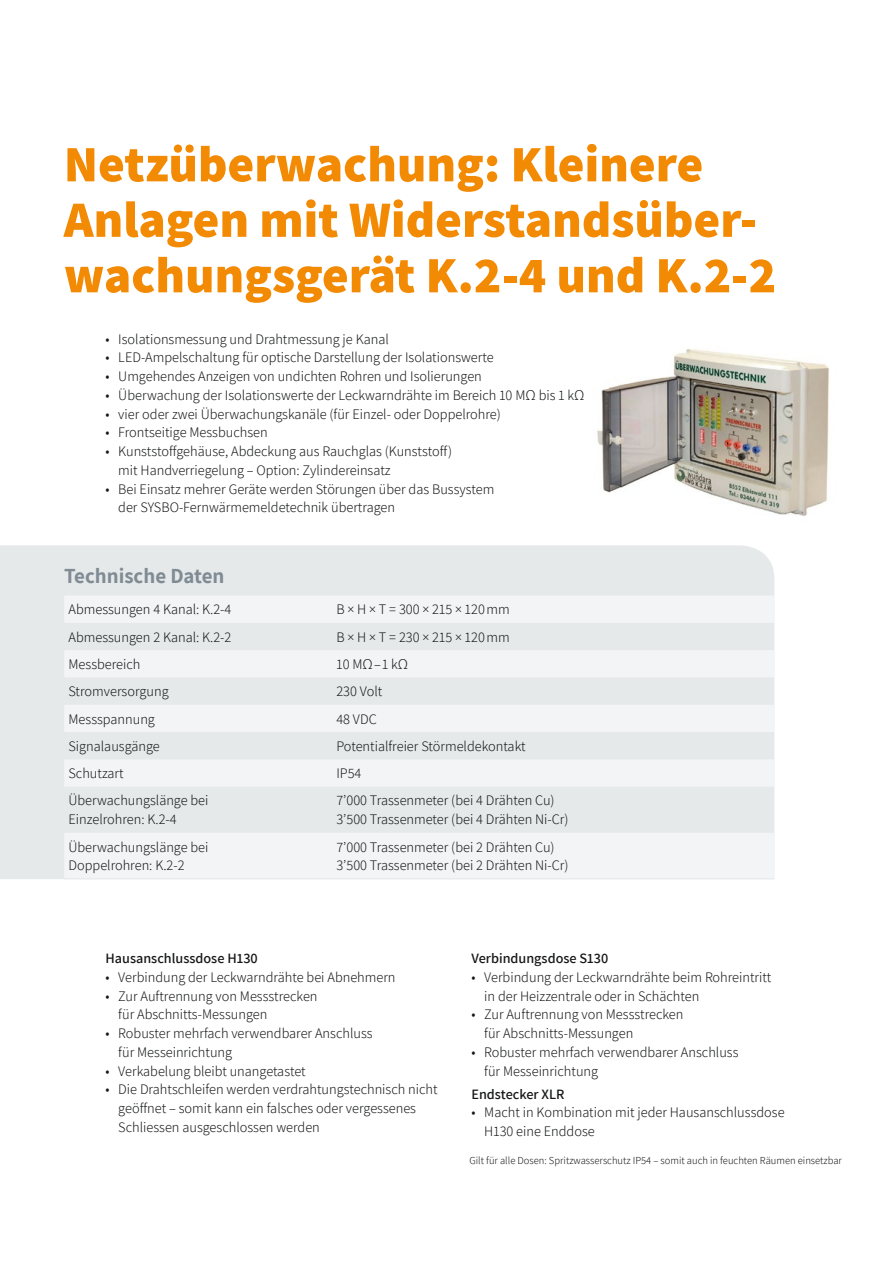
<style>
.page{position:relative;width:893px;height:1263px;background:#fff}
.page>*{position:absolute;margin:0;border:0;box-sizing:border-box;transform-origin:0 0}
.t1{font:800 51px/55.5px "Assistant";color:#f38a03}
.t2{font:700 21px "Assistant";color:#808b94}
.t3{font:300 14.25px/18.8px "Assistant";color:#151616}
.t4{font:600 14.25px "Assistant";color:#151616}
.t5{font:300 10.5px "Assistant";color:#151616}
.s1{font-family:"Helvetica"}
</style>
<div class="page">
<div style="left:0;top:545px;width:774px;height:334px;background:#e5e9ea"></div>
<img style="left:597px;top:349px;width:232px;height:167px">
<svg style="left:64px;top:595px;width:710px;height:283px;fill:#f3f4f6"></svg>
<hr style="left:64px;top:878px;width:268px;height:1px;background:#e5e9ea">
<hr style="left:332px;top:878px;width:442px;height:1px;background:#e5e9ea">
<h1 class="t1" style="left:64px;top:135px;width:714px">Netzüberwachung: Kleinere<br>Anlagen mit Widerstandsüber&shy;wachungsgerät K.2-4 und K.2-2</h1>
<p class="t3" style="left:106px;top:329px;width:285px">• Isolationsmessung und Drahtmessung je Kanal</p>
<p class="t3" style="left:106px;top:347px;width:390px">• LED-Ampelschaltung für optische Darstellung der Isolationswerte</p>
<p class="t3" style="left:106px;top:366px;width:378px">• Umgehendes Anzeigen von undichten Rohren und Isolierungen</p>
<p class="t3" style="left:106px;top:385px;width:480px">• Überwachung der Isolationswerte der Leckwarndrähte im Bereich 10 M<span class="s1">Ω</span> bis 1 k<span class="s1">Ω</span></p>
<p class="t3" style="left:106px;top:404px;width:397px">• vier oder zwei Überwachungskanäle (für Einzel- oder Doppelrohre)</p>
<p class="t3" style="left:106px;top:422px;width:164px">• Frontseitige Messbuchsen</p>
<p class="t3" style="left:118px;top:441px;width:335px;text-indent:-13px">• Kunststoffgehäuse, Abdeckung aus Rauchglas (Kunststoff) mit Handverriegelung – Option: Zylindereinsatz</p>
<p class="t3" style="left:118px;top:479px;width:378px;text-indent:-13px">• Bei Einsatz mehrer Geräte werden Störungen über das Bussystem der SYSBO-Fernwärmemeldetechnik übertragen</p>
<h2 class="t2" style="left:64px;top:561px;width:162px">Technische Daten</h2>
<p class="t3" style="left:69px;top:599px;width:164px">Abmessungen 4 Kanal: K.2-4</p>
<p class="t3" style="left:336px;top:599px;width:175px">B × H × T = 300 × 215 × 120mm</p>
<p class="t3" style="left:69px;top:627px;width:164px">Abmessungen 2 Kanal: K.2-2</p>
<p class="t3" style="left:336px;top:627px;width:175px">B × H × T = 230 × 215 × 120mm</p>
<p class="t3" style="left:69px;top:654px;width:73px">Messbereich</p>
<p class="t3" style="left:336px;top:654px;width:73px">10 M<span class="s1">Ω</span> – 1 k<span class="s1">Ω</span></p>
<p class="t3" style="left:69px;top:681px;width:102px">Stromversorgung</p>
<p class="t3" style="left:336px;top:681px;width:47px">230 Volt</p>
<p class="t3" style="left:69px;top:709px;width:88px">Messspannung</p>
<p class="t3" style="left:336px;top:709px;width:42px">48 VDC</p>
<p class="t3" style="left:69px;top:736px;width:93px">Signalausgänge</p>
<p class="t3" style="left:336px;top:736px;width:191px">Potentialfreier Störmeldekontakt</p>
<p class="t3" style="left:69px;top:763px;width:57px">Schutzart</p>
<p class="t3" style="left:336px;top:763px;width:27px">IP54</p>
<p class="t3" style="left:69px;top:791px;width:142px">Überwachungslänge bei<br>Einzelrohren: K.2-4</p>
<p class="t3" style="left:336px;top:791px;width:234px">7’000 Trassenmeter (bei 4 Drähten Cu)<br>3’500 Trassenmeter (bei 4 Drähten Ni-Cr)</p>
<p class="t3" style="left:69px;top:837px;width:142px">Überwachungslänge bei<br>Doppelrohren: K.2-2</p>
<p class="t3" style="left:336px;top:837px;width:234px">7’000 Trassenmeter (bei 2 Drähten Cu)<br>3’500 Trassenmeter (bei 2 Drähten Ni-Cr)</p>
<p class="t4" style="left:106px;top:948px;width:154px">Hausanschlussdose H130</p>
<p class="t3" style="left:106px;top:967px;width:292px">• Verbindung der Leckwarndrähte bei Abnehmern</p>
<p class="t3" style="left:118px;top:986px;width:201px;text-indent:-13px">• Zur Auftrennung von Messstrecken für Abschnitts-Messungen</p>
<p class="t3" style="left:118px;top:1023px;width:256px;text-indent:-13px">• Robuster mehrfach verwendbarer Anschluss für Messeinrichtung</p>
<p class="t3" style="left:106px;top:1061px;width:202px">• Verkabelung bleibt unangetastet</p>
<p class="t3" style="left:118px;top:1079px;width:321px;text-indent:-13px">• Die Drahtschleifen werden verdrahtungstechnisch nicht geöffnet – somit kann ein falsches oder vergessenes<br>Schliessen ausgeschlossen werden</p>
<p class="t4" style="left:471px;top:949px;width:138px">Verbindungsdose S130</p>
<p class="t3" style="left:484px;top:967px;width:289px;text-indent:-13px">• Verbindung der Leckwarndrähte beim Rohreintritt in der Heizzentrale oder in Schächten</p>
<p class="t3" style="left:484px;top:1004px;width:201px;text-indent:-13px">• Zur Auftrennung von Messstrecken für Abschnitts-Messungen</p>
<p class="t3" style="left:484px;top:1042px;width:256px;text-indent:-13px">• Robuster mehrfach verwendbarer Anschluss für Messeinrichtung</p>
<p class="t4" style="left:471px;top:1084px;width:94px">Endstecker XLR</p>
<p class="t3" style="left:484px;top:1102px;width:302px;text-indent:-13px">• Macht in Kombination mit jeder Hausanschlussdose<br>H130 eine Enddose</p>
<p class="t5" style="left:469px;top:1153px;width:374px">Gilt für alle Dosen: Spritzwasserschutz IP54 – somit auch in feuchten Räumen einsetzbar</p>
</div>
